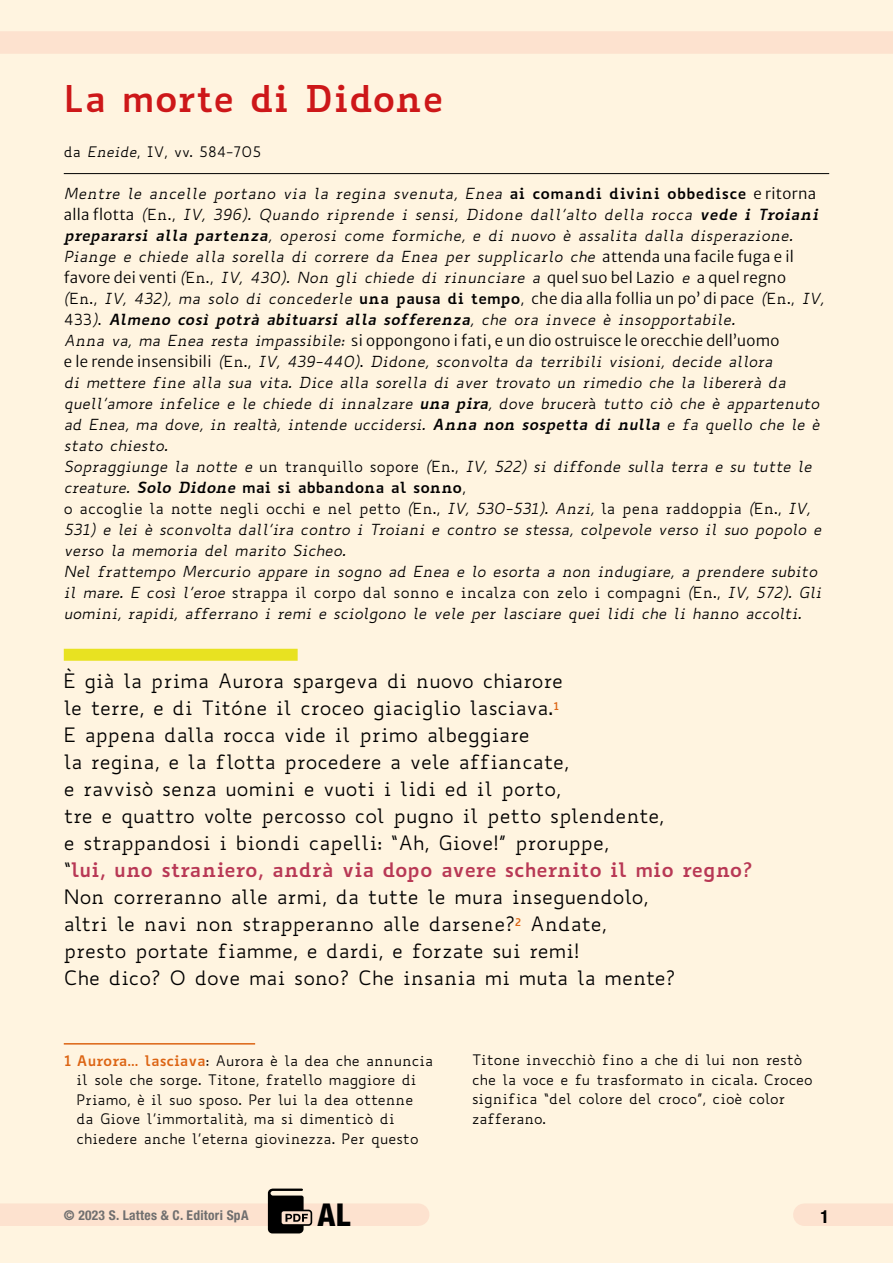
<style>
.page{position:relative;width:893px;height:1263px;background:#fff4e0}
.page>*{position:absolute;margin:0;border:0;box-sizing:border-box;transform-origin:0 0}
.t1{font:700 36px "Biancoenero";color:#cd1719}
.t2{font:800 condensed 31.5px "Helvetica Neue LT Std";color:#000}
.t3{font:19.5px/27px "Biancoenero";color:#000}
.t4{font:700 condensed 18px "Helvetica Neue LT Std";color:#000}
.t5{font:italic 15px/21px "Biancoenero";color:#000}
.t6{font:300 15px "Merriweather Sans";letter-spacing:.02em;color:#000}
.t7{font:14.25px/19.5px "Biancoenero";color:#000}
.t8{font:700 condensed 13.5px "Helvetica Neue LT Std";letter-spacing:.02em;color:#706f6f}
.s1{font-style:italic}
.s2{font-weight:700;font-style:normal}
.s3{font-family:"Merriweather Sans";font-weight:300;font-style:normal}
.s4{font-style:normal}
.s5{font-weight:700}
.s6{font-family:"Biancoenero";font-weight:400;font-style:italic}
.s7{font-family:"Biancoenero";font-weight:400}
.s8{font-weight:700;color:#b83855}
.s9{font-weight:700;color:#dc6413}
</style>
<div class="page">
<div style="left:0;top:1203px;width:418px;height:23px;background:#fde2cf"></div>
<div style="left:0;top:31px;width:893px;height:23px;background:#fde2cf"></div>
<hr style="left:64px;top:173px;width:765px;height:1px;background:#000">
<div style="left:64px;top:649px;width:234px;height:12px;background:#e8e221"></div>
<hr style="left:64px;top:1043px;width:191px;height:1px;background:#dc6413">
<div style="left:804px;top:1203px;width:89px;height:23px;background:#fde2cf"></div>
<svg style="left:268px;top:1188px;width:44px;height:45px"></svg>
<h1 class="t1" style="left:64px;top:67px;width:381px">La morte di Didone</h1>
<p class="t7" style="left:64px;top:142px;width:199px">da <span class="s1">Eneide</span>, IV, vv. 584-705</p>
<p class="t5" style="left:64px;top:183px;width:756px">Mentre le ancelle portano via la regina svenuta, Enea <span class="s2">ai comandi divini obbedisce</span> <span class="s3">e ritorna alla flotta</span> (<span class="s4">En.,</span> IV, 396). Quando riprende i sensi, Didone dall’alto della rocca <span class="s5">vede i Troiani prepararsi alla partenza</span>, operosi come formiche, e di nuovo è assalita dalla disperazione.<br>Piange e chiede alla sorella di correre da Enea per supplicarlo che <span class="s3">attenda una facile fuga e il</span></p>
<p class="t6" style="left:64px;top:265px;width:724px">favore dei venti <span class="s6">(</span><span class="s7">En.,</span> <span class="s6">IV, 430). Non gli chiede di rinunciare a</span> quel suo bel Lazio <span class="s6">e</span> a quel regno</p>
<p class="t5" style="left:64px;top:288px;width:762px">(<span class="s4">En.,</span> IV, 432), ma solo di concederle <span class="s2">una pausa di tempo</span><span class="s4">,</span> <span class="s3">che dia alla follia un po’ di pace</span> (<span class="s4">En.,</span> IV,<br><span class="s4">433</span>)<span class="s4">.</span> <span class="s5">Almeno così potrà abituarsi alla sofferenza</span>, che ora invece è insopportabile.</p>
<p class="t6" style="left:64px;top:328px;width:717px"><span class="s6">Anna va, ma Enea resta impassibile:</span> si oppongono i fati, e un dio ostruisce le orecchie dell’uomo</p>
<p class="t5" style="left:64px;top:351px;width:759px"><span class="s3">e le rende insensibili</span> (<span class="s4">En.,</span> IV, 439-440)<span class="s4">.</span> Didone, sconvolta da terribili visioni, decide allora<br>di mettere fine alla sua vita. Dice alla sorella di aver trovato un rimedio che la libererà da quell’amore infelice e le chiede di innalzare <span class="s5">una pira</span>, dove brucer<span class="s4">à</span> tutto ciò che è appartenuto ad Enea, ma dove, in realtà, intende uccidersi. <span class="s5">Anna non sospetta di nulla</span> e fa quello che le è stato chiesto.<br>Sopraggiunge la notte e <span class="s4">un tranquillo sopore</span> (<span class="s4">En.,</span> IV, 522) si diffonde sulla terra e su tutte le creature. <span class="s5">Solo Didone</span> <span class="s2">mai si abbandona al sonno</span><span class="s4">,<br>o accoglie la notte negli occhi e nel petto</span> (<span class="s4">En.,</span> IV, 530-531). Anzi, <span class="s4">la pena raddoppia</span> (<span class="s4">En.,</span> IV, 531) e lei è sconvolta dall’ira contro i Troiani e contro se stessa, colpevole verso il suo popolo e verso la memoria del marito Sicheo.<br>Nel frattempo Mercurio appare in sogno ad Enea e lo esorta a non indugiare, a prendere subito il mare. E così l’eroe <span class="s4">strappa il corpo dal sonno e incalza con zelo i compagni</span> (<span class="s4">En.,</span> IV, 572). Gli uomini, rapidi, afferrano i remi e sciolgono le vele per lasciare quei lidi che li hanno accolti.</p>
<p class="t3" style="left:64px;top:667px;width:690px">È già la prima Aurora spargeva di nuovo chiarore<br>le terre, e di Titóne il croceo giaciglio lasciava.<sup>1<br></sup>E appena dalla rocca vide il primo albeggiare<br>la regina, e la flotta procedere a vele affiancate,<br>e ravvisò senza uomini e vuoti i lidi ed il porto,<br>tre e quattro volte percosso col pugno il petto splendente,<br>e strappandosi i biondi capelli: “Ah, Giove!” proruppe,<br>“<span class="s8">lui, uno straniero, andrà via dopo avere schernito il mio regno?<br></span>Non correranno alle armi, da tutte le mura inseguendolo,<br>altri le navi non strapperanno alle darsene?<sup>2</sup> Andate,<br>presto portate fiamme, e dardi, e forzate sui remi!<br>Che dico? O dove mai sono? Che insania mi muta la mente?</p>
<p class="t7" style="left:77px;top:1051px;width:358px;text-indent:-13px"><span class="s9">1 Aurora… lasciava</span>: Aurora è la dea che annuncia il sole che sorge. Titone, fratello maggiore di Priamo, è il suo sposo. Per lui la dea ottenne da Giove l’immortalità, ma si dimenticò di chiedere anche l’eterna giovinezza. Per questo</p>
<p class="t7" style="left:472px;top:1050px;width:342px">Titone invecchiò fino a che di lui non restò che la voce e fu trasformato in cicala. Croceo significa “del colore del croco”, cioè color zafferano.</p>
<p class="t8" style="left:64px;top:1206px;width:186px">© 2023 S. Lattes &amp; C. Editori SpA</p>
<h2 class="t2" style="left:318px;top:1195px;width:34px">AL</h2>
<p class="t4" style="left:820px;top:1206px;width:10px">1</p>
</div>
